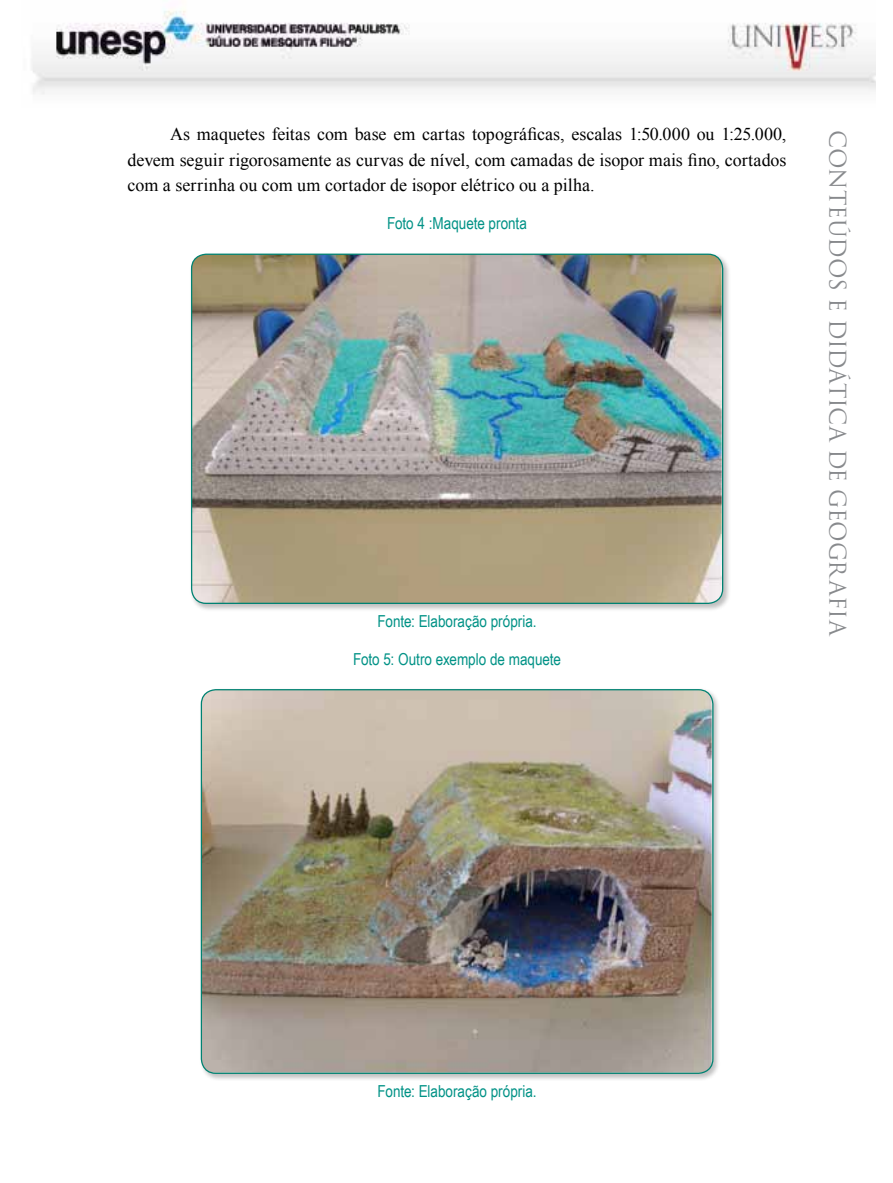
<style>
.page{position:relative;width:893px;height:1183px;background:#fff}
.page>*{position:absolute;margin:0;border:0;box-sizing:border-box;transform-origin:0 0}
.t1{font:22.5px "Trajan Pro";letter-spacing:-.02em;color:#888a8d}
.t2{font:18px/25.5px "Times New Roman";color:#000;text-align:justify}
.t3{font:16.5px "Arial Narrow";color:#009286}
</style>
<div class="page">
<img style="left:32px;top:10px;width:844px;height:85px">
<div style="left:189px;top:252px;width:542px;height:359px;background:#000;opacity:.25"></div>
<img style="left:192px;top:254px;width:531px;height:349px">
<div style="left:199px;top:687px;width:522px;height:394px;background:#000;opacity:.25"></div>
<img style="left:201px;top:689px;width:512px;height:383px">
<p class="t2" style="left:128px;top:121px;width:660px;text-indent:43px">As maquetes feitas com base em cartas topográficas, escalas 1:50.000 ou 1:25.000, devem seguir rigorosamente as curvas de nível, com camadas de isopor mais fino, cortados com a serrinha ou com um cortador de isopor elétrico ou a pilha.</p>
<p class="t3" style="left:387px;top:211px;width:141px">Foto 4 :Maquete pronta</p>
<p class="t3" style="left:377px;top:608px;width:161px">Fonte: Elaboração própria.</p>
<p class="t3" style="left:353px;top:647px;width:210px">Foto 5: Outro exemplo de maquete</p>
<p class="t1" style="left:852px;top:130px;width:505px;rotate:90deg">Conteúdos e Didática de GEOGRAFIA</p>
<p class="t3" style="left:377px;top:1078px;width:161px">Fonte: Elaboração própria.</p>
</div>
